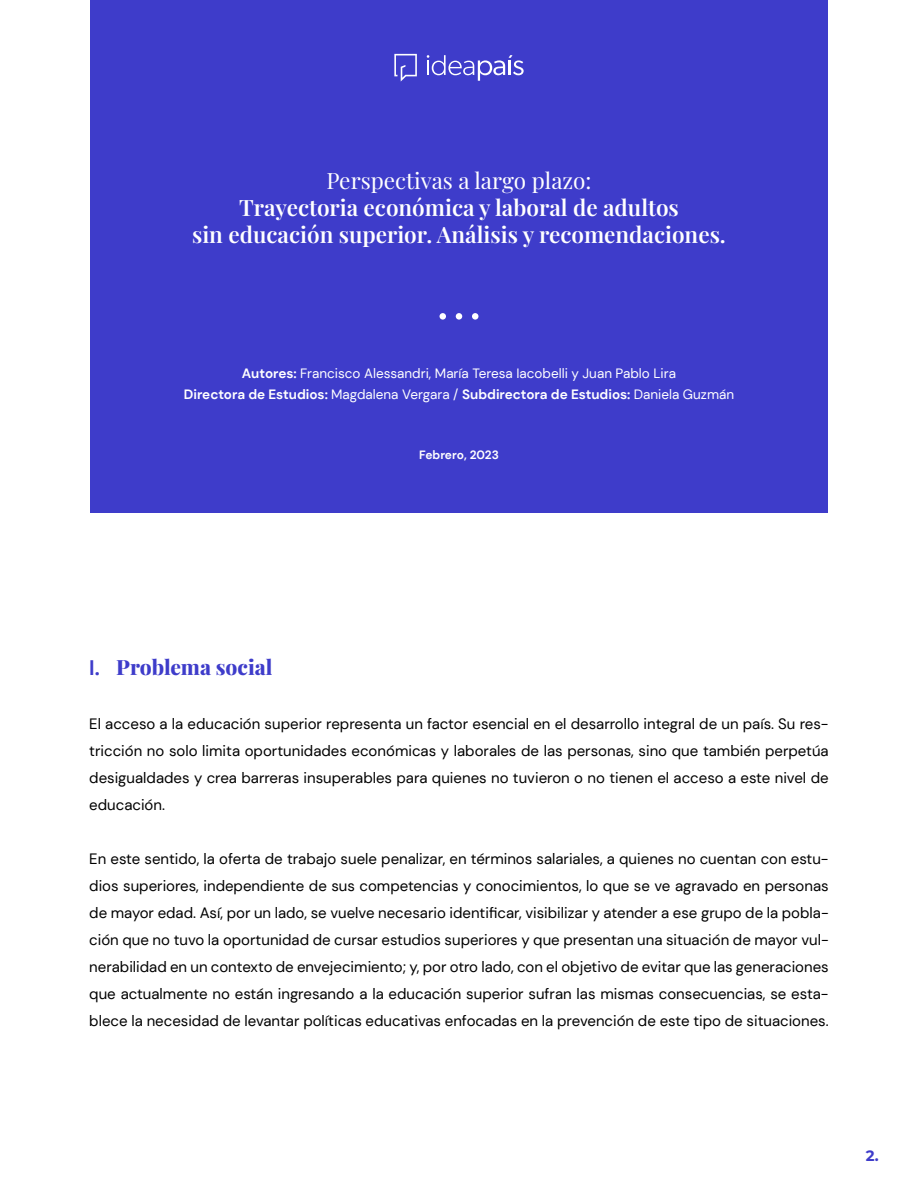
<style>
.page{position:relative;width:918px;height:1188px;background:#fff}
.page>*{position:absolute;margin:0;border:0;box-sizing:border-box;transform-origin:0 0}
.t1{font:600 22.5px/27px "Playfair Display";color:#fff;text-align:center}
.t2{font:22.5px "Playfair Display";color:#fff}
.t3{font:800 21px "Playfair Display";color:#3e3cca}
.t4{font:15px/27px "DM Sans";color:#000;text-align:justify}
.t5{font:700 15px "Montserrat";color:#3e3cca}
.t6{font:13.5px/21.5px "DM Sans";color:#fff;text-align:center}
.t7{font:700 12px "DM Sans";letter-spacing:-.005em;color:#fff}
.s1{font-weight:700}
.s2{font-family:"DM Sans";font-weight:700}
</style>
<div class="page">
<div style="left:90px;top:1px;width:738px;height:512px;background:#3e3cca"></div>
<div style="left:440px;top:313px;width:6px;height:7px;background:#fff;border-radius:50%"></div>
<div style="left:456px;top:313px;width:6px;height:7px;background:#fff;border-radius:50%"></div>
<div style="left:472px;top:313px;width:6px;height:7px;background:#fff;border-radius:50%"></div>
<svg style="left:427px;top:55px;width:97px;height:26px"></svg>
<svg style="left:394px;top:54px;width:23px;height:28px"></svg>
<h1 class="t2" style="left:326px;top:163px;width:267px">Perspectivas a largo plazo:</h1>
<h1 class="t1" style="left:192px;top:192px;width:535px">Trayectoria económica y laboral de adultos<br>sin educación superior. Análisis y recomendaciones.</h1>
<p class="t6" style="left:184px;top:362px;width:552px"><span class="s1">Autores:</span> Francisco Alessandri, María Teresa Iacobelli y Juan Pablo Lira<br><span class="s1">Directora de Estudios:</span> Magdalena Vergara / <span class="s1">Subdirectora de Estudios:</span> Daniela Guzmán</p>
<p class="t7" style="left:419px;top:447px;width:81px">Febrero, 2023</p>
<h2 class="t3" style="left:89px;top:650px;width:185px"><span class="s2">I.</span> Problema social</h2>
<p class="t4" style="left:89px;top:710px;width:741px">El acceso a la educación superior representa un factor esencial en el desarrollo integral de un país. Su res&shy;tricción no solo limita oportunidades económicas y laborales de las personas, sino que también perpetúa desigualdades y crea barreras insuperables para quienes no tuvieron o no tienen el acceso a este nivel de educación.</p>
<p class="t4" style="left:89px;top:845px;width:741px">En este sentido, la oferta de trabajo suele penalizar, en términos salariales, a quienes no cuentan con estu&shy;dios superiores, independiente de sus competencias y conocimientos, lo que se ve agravado en personas de mayor edad. Así, por un lado, se vuelve necesario identificar, visibilizar y atender a ese grupo de la pobla&shy;ción que no tuvo la oportunidad de cursar estudios superiores y que presentan una situación de mayor vul&shy;nerabilidad en un contexto de envejecimiento; y, por otro lado, con el objetivo de evitar que las generaciones que actualmente no están ingresando a la educación superior sufran las mismas consecuencias, se esta&shy;blece la necesidad de levantar políticas educativas enfocadas en la prevención de este tipo de situaciones.</p>
<p class="t5" style="left:866px;top:1145px;width:14px">2.</p>
</div>
